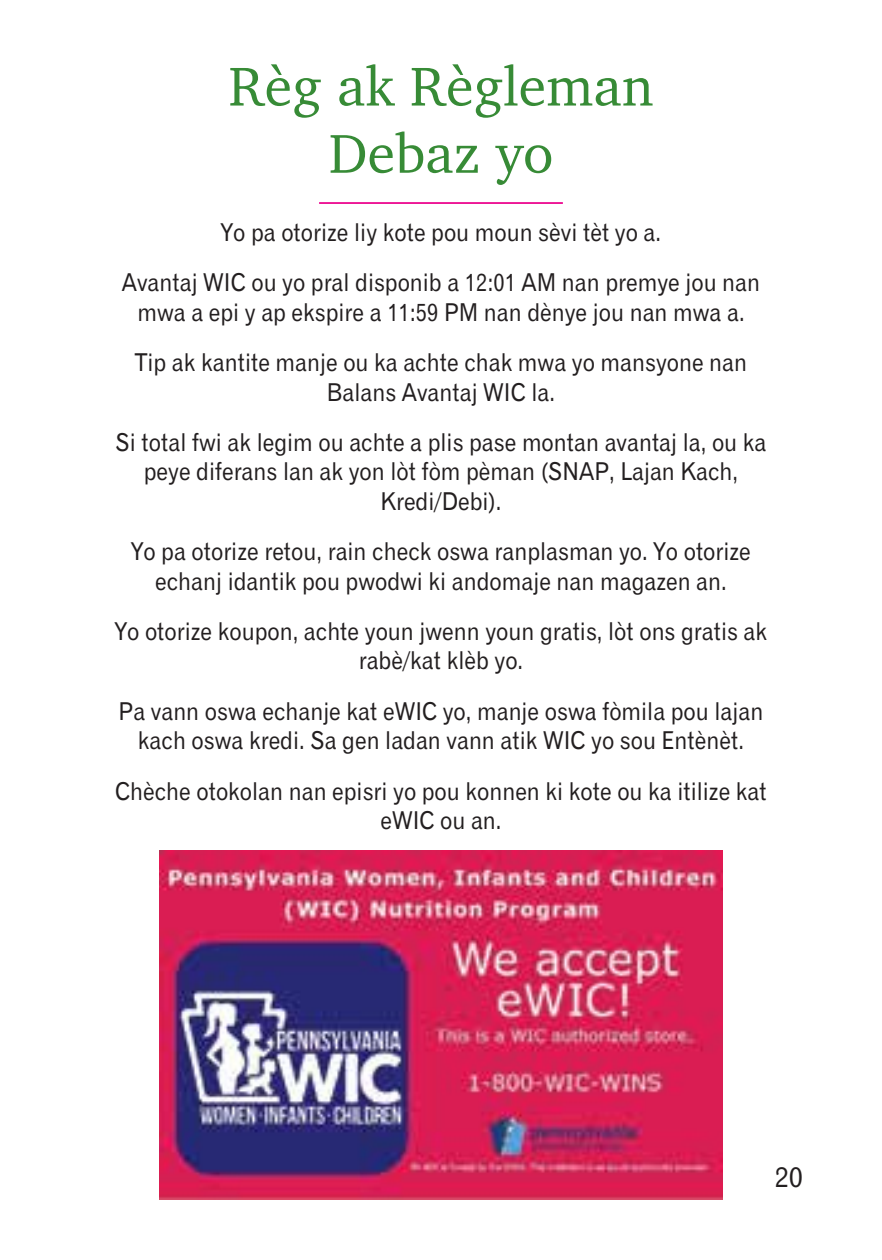
<style>
.page{position:relative;width:882px;height:1260px;background:#fff}
.page>*{position:absolute;margin:0;border:0;box-sizing:border-box;transform-origin:0 0}
.t1{font:56px/67.2px "Charter BT";color:#378b36;text-align:center}
.t2{font:28px "Gothic 720 BT Roman B";color:#231f20}
.t3{font:24.5px/29.4px "Gothic 720 BT Roman B";color:#231f20;text-align:center;scale:.9 1}
</style>
<div class="page">
<hr style="left:319px;top:202px;width:244px;height:2px;background:#ec008c">
<img style="left:159px;top:850px;width:564px;height:350px">
<h1 class="t1" style="left:228px;top:52px;width:427px">Règ ak Règleman<br>Debaz yo</h1>
<p class="t3" style="left:122px;top:207px;width:711px;line-height:50.4px">Yo pa otorize liy kote pou moun sèvi tèt yo a.<br>Avantaj WIC ou yo pral disponib a 12:01 AM nan premye jou nan</p>
<p class="t3" style="left:135px;top:287px;width:682px;line-height:50.4px;text-align:left">mwa a epi y ap ekspire a 11:59 PM nan dènye jou nan mwa a.<br>Tip ak kantite manje ou ka achte chak mwa yo mansyone nan</p>
<p class="t3" style="left:116px;top:366px;width:725px;line-height:50.4px">Balans Avantaj WIC la.<br>Si total fwi ak legim ou achte a plis pase montan avantaj la, ou ka</p>
<p class="t3" style="left:144px;top:457px;width:662px">peye diferans lan ak yon lòt fòm pèman (SNAP, Lajan Kach,<br>Kredi/Debi).</p>
<p class="t3" style="left:131px;top:536px;width:690px">Yo pa otorize retou, rain check oswa ranplasman yo. Yo otorize echanj idantik pou pwodwi ki andomaje nan magazen an.</p>
<p class="t3" style="left:115px;top:616px;width:726px">Yo otorize koupon, achte youn jwenn youn gratis, lòt ons gratis ak rabè/kat klèb yo.</p>
<p class="t3" style="left:119px;top:696px;width:718px">Pa vann oswa echanje kat eWIC yo, manje oswa fòmila pou lajan kach oswa kredi. Sa gen ladan vann atik WIC yo sou Entènèt.</p>
<p class="t3" style="left:115px;top:776px;width:726px">Chèche otokolan nan episri yo pou konnen ki kote ou ka itilize kat eWIC ou an.</p>
<p class="t2" style="left:775px;top:1160px;width:30px">20</p>
</div>
